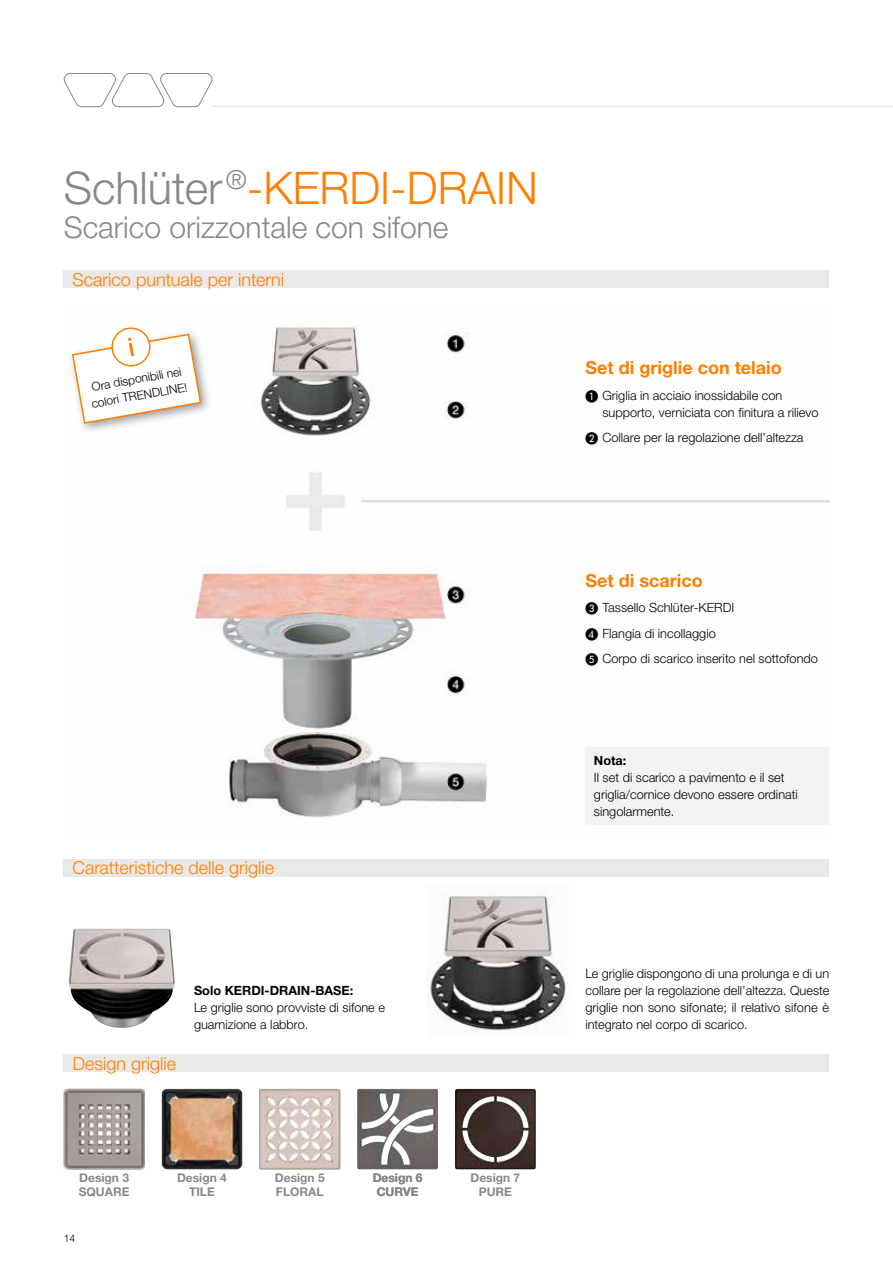
<style>
.page{position:relative;width:893px;height:1263px;background:#fff}
.page>*{position:absolute;margin:0;border:0;box-sizing:border-box;transform-origin:0 0}
.t1{font:300 45px "Helvetica Neue LTW1 G";color:#ff7e00}
.t2{font:300 30px "Helvetica Neue LTW1 G";color:#898888}
.t3{font:300 18px "Helvetica Neue LTW1 G";color:#ff7e00}
.t4{font:700 18px "Helvetica Neue LTW1 G";color:#ff7e00}
.t5{font:300 12.75px/17px "Helvetica Neue LTW1 G";color:#000}
.t6{font:700 12.75px "Helvetica Neue LTW1 G";color:#000}
.t7{font:700 12px/13.5px "Helvetica Neue LTW1 G";color:#898888;text-align:center}
.t8{font:300 12px/16.5px "Helvetica Neue LTW1 G";color:#000}
.t9{font:300 10.5px "Helvetica Neue LTW1 G";color:#000}
.s1{color:#898888}
.s2{font-family:"European Pi One";font-weight:400}
</style>
<div class="page">
<svg style="left:64px;top:73px;width:148px;height:34px"></svg>
<hr style="left:213px;top:106px;width:680px;height:1px;background:#e9eae9">
<img style="left:185px;top:324px;width:644px;height:494px">
<div style="left:64px;top:271px;width:765px;height:17px;background:#e9e9e9"></div>
<div style="left:585px;top:747px;width:244px;height:78px;background:#f3f3f3"></div>
<div style="left:64px;top:859px;width:765px;height:17px;background:#e9e9e9"></div>
<img style="left:427px;top:884px;width:141px;height:147px">
<div style="left:67px;top:328px;width:146px;height:107px;background:#000;opacity:.4"></div>
<svg style="left:71px;top:327px;width:131px;height:98px"></svg>
<div style="left:64px;top:1054px;width:765px;height:17px;background:#e9e9e9"></div>
<img style="left:357px;top:1089px;width:81px;height:80px">
<img style="left:64px;top:1089px;width:81px;height:80px">
<img style="left:162px;top:1089px;width:80px;height:80px">
<img style="left:259px;top:1089px;width:81px;height:80px">
<img style="left:69px;top:928px;width:106px;height:100px">
<img style="left:455px;top:1089px;width:81px;height:80px">
<h1 class="t1" style="left:64px;top:161px;width:476px"><span class="s1">Schlüter</span> <sup>®</sup>-KERDI-DRAIN</h1>
<h2 class="t2" style="left:64px;top:209px;width:386px">Scarico orizzontale con sifone</h2>
<h3 class="t3" style="left:73px;top:268px;width:213px">Scarico puntuale per interni</h3>
<p class="t8" style="left:87px;top:379px;width:99px;rotate:-10deg">Ora disponibili nei colori TRENDLINE!</p>
<h3 class="t4" style="left:585px;top:357px;width:198px">Set di griglie con telaio</h3>
<p class="t5" style="left:602px;top:387px;width:218px;text-indent:-17px"><span class="s2">A</span> Griglia in acciaio inossidabile con supporto, verniciata con finitura a rilievo</p>
<p class="t5" style="left:585px;top:429px;width:220px"><span class="s2">B</span> Collare per la regolazione dell’altezza</p>
<h3 class="t3" style="left:73px;top:856px;width:203px">Caratteristiche delle griglie</h3>
<h3 class="t3" style="left:73px;top:1052px;width:105px">Design griglie</h3>
<p class="t6" style="left:194px;top:983px;width:161px">Solo KERDI-DRAIN-BASE:</p>
<p class="t5" style="left:194px;top:999px;width:193px">Le griglie sono provviste di sifone e guarnizione a labbro.</p>
<p class="t7" style="left:79px;top:1171px;width:52px;text-align:left">Design 3<br>SQUARE</p>
<p class="t7" style="left:177px;top:1171px;width:51px">Design 4<br>TILE</p>
<p class="t7" style="left:275px;top:1171px;width:51px;text-align:left">Design 5<br>FLORAL</p>
<p class="t7" style="left:373px;top:1171px;width:51px">Design 6<br>CURVE</p>
<p class="t7" style="left:470px;top:1171px;width:51px">Design 7<br>PURE</p>
<p class="t9" style="left:64px;top:1231px;width:13px">14</p>
<h3 class="t4" style="left:585px;top:569px;width:119px">Set di scarico</h3>
<p class="t5" style="left:585px;top:595px;width:234px;line-height:25.5px"><span class="s2">C</span> Tassello Schlüter-KERDI<br><span class="s2">D</span> Flangia di incollaggio<br><span class="s2">E</span> Corpo di scarico inserito nel sottofondo</p>
<p class="t6" style="left:594px;top:753px;width:34px">Nota:</p>
<p class="t5" style="left:594px;top:769px;width:205px">Il set di scarico a pavimento e il set griglia/cornice devono essere ordinati singolarmente.</p>
<p class="t5" style="left:585px;top:965px;width:245px;text-align:justify">Le griglie dispongono di una prolunga e di un collare per la regolazione dell’altezza. Queste griglie non sono sifonate; il relativo sifone è integrato nel corpo di scarico.</p>
</div>
